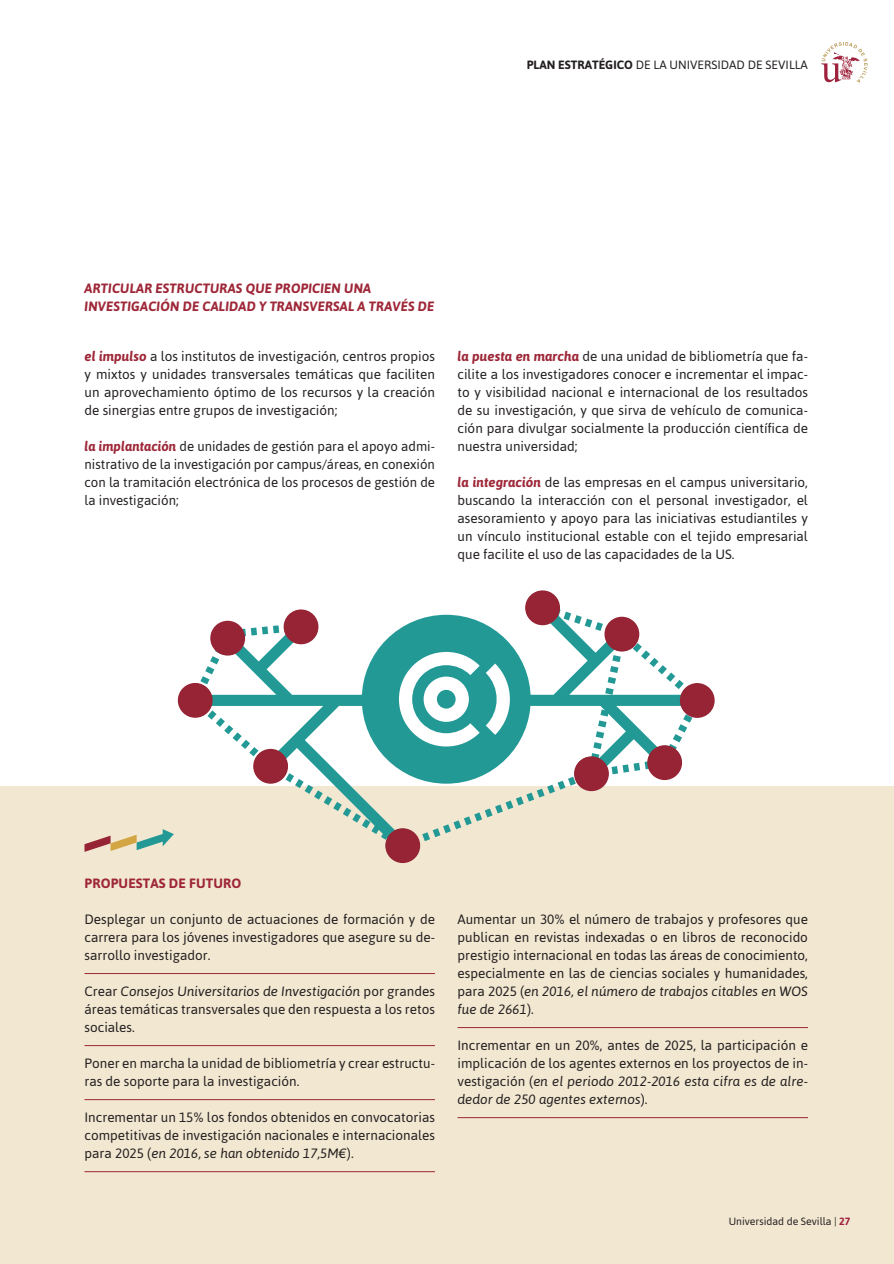
<style>
.page{position:relative;width:894px;height:1264px;background:#fff}
.page>*{position:absolute;margin:0;border:0;box-sizing:border-box;transform-origin:0 0}
.t1{font:13.5px/18px "Asap";color:#231f20;text-align:justify}
.t2{font:italic 700 13.5px/18px "Asap";letter-spacing:.01em;color:#9e2738}
.t3{font:700 13.5px "Asap";letter-spacing:.01em;color:#9e2738}
.t4{font:12px "Asap";color:#231f20}
.t5{font:10.5px "Asap";color:#231f20}
.s1{font-weight:700}
.s2{font-weight:700;font-style:italic;color:#9e2738}
.s3{font-style:italic}
.s4{font-weight:700;color:#9f213d}
</style>
<div class="page">
<div style="left:0;top:786px;width:893px;height:477px;background:#f2e7d1"></div>
<svg style="left:821px;top:42px;width:46px;height:41px"></svg>
<svg style="left:84px;top:829px;width:90px;height:22px"></svg>
<hr style="left:84px;top:972px;width:351px;height:1px;background:#9e2738">
<hr style="left:84px;top:1044px;width:351px;height:1px;background:#9e2738">
<hr style="left:84px;top:1098px;width:351px;height:1px;background:#9e2738">
<hr style="left:84px;top:1170px;width:351px;height:1px;background:#9e2738">
<hr style="left:457px;top:1026px;width:350px;height:1px;background:#9e2738">
<hr style="left:457px;top:1116px;width:350px;height:1px;background:#9e2738">
<svg style="left:178px;top:590px;width:536px;height:272px"></svg>
<p class="t4" style="left:526px;top:57px;width:283px"><span class="s1">PLAN ESTRATÉGICO</span> DE LA UNIVERSIDAD DE SEVILLA</p>
<p class="t2" style="left:85px;top:279px;width:351px">ARTICULAR ESTRUCTURAS QUE PROPICIEN UNA<br>INVESTIGACIÓN DE CALIDAD Y TRANSVERSAL A TRAVÉS DE</p>
<p class="t1" style="left:84px;top:346px;width:352px"><span class="s2">el impulso</span> a los institutos de investigación, centros propios y mixtos y unidades transversales temáticas que faciliten un aprovechamiento óptimo de los recursos y la creación de sinergias entre grupos de investigación;</p>
<p class="t1" style="left:84px;top:436px;width:352px"><span class="s2">la implantación</span> de unidades de gestión para el apoyo admi&shy;nistrativo de la investigación por campus/áreas, en conexión con la tramitación electrónica de los procesos de gestión de la investigación;</p>
<p class="t1" style="left:457px;top:346px;width:352px"><span class="s2">la puesta en marcha</span> de una unidad de bibliometría que fa&shy;cilite a los investigadores conocer e incrementar el impac&shy;to y visibilidad nacional e internacional de los resultados de su investigación, y que sirva de vehículo de comunica&shy;ción para divulgar socialmente la producción científica de nuestra universidad;</p>
<p class="t1" style="left:457px;top:472px;width:352px"><span class="s2">la integración</span> de las empresas en el campus universitario, buscando la interacción con el personal investigador, el asesoramiento y apoyo para las iniciativas estudiantiles y un vínculo institucional estable con el tejido empresarial que facilite el uso de las capacidades de la US.</p>
<p class="t3" style="left:85px;top:873px;width:158px">PROPUESTAS DE FUTURO</p>
<p class="t1" style="left:84px;top:909px;width:352px">Desplegar un conjunto de actuaciones de formación y de carrera para los jóvenes investigadores que asegure su de&shy;sarrollo investigador.</p>
<p class="t1" style="left:84px;top:981px;width:352px">Crear <span class="s3">Consejos Universitarios de Investigación</span> por grandes áreas temáticas transversales que den respuesta a los retos sociales.</p>
<p class="t1" style="left:84px;top:1053px;width:352px">Poner en marcha la unidad de bibliometría y crear estructu&shy;ras de soporte para la investigación.</p>
<p class="t1" style="left:84px;top:1107px;width:352px">Incrementar un 15% los fondos obtenidos en convocatorias competitivas de investigación nacionales e internacionales para 2025 (<span class="s3">en 2016, se han obtenido 17,5M€</span>).</p>
<p class="t1" style="left:457px;top:909px;width:352px">Aumentar un 30% el número de trabajos y profesores que publican en revistas indexadas o en libros de reconocido prestigio internacional en todas las áreas de conocimiento, especialmente en las de ciencias sociales y humanidades, para 2025 (<span class="s3">en 2016, el número de trabajos citables en WOS fue de 2661</span>).</p>
<p class="t1" style="left:457px;top:1035px;width:352px">Incrementar en un 20%, antes de 2025, la participación e implicación de los agentes externos en los proyectos de in&shy;vestigación (<span class="s3">en el periodo 2012-2016 esta cifra es de alre&shy;dedor de 250 agentes externos</span>).</p>
<p class="t5" style="left:728px;top:1214px;width:123px">Universidad de Sevilla | <span class="s4">27</span></p>
</div>
